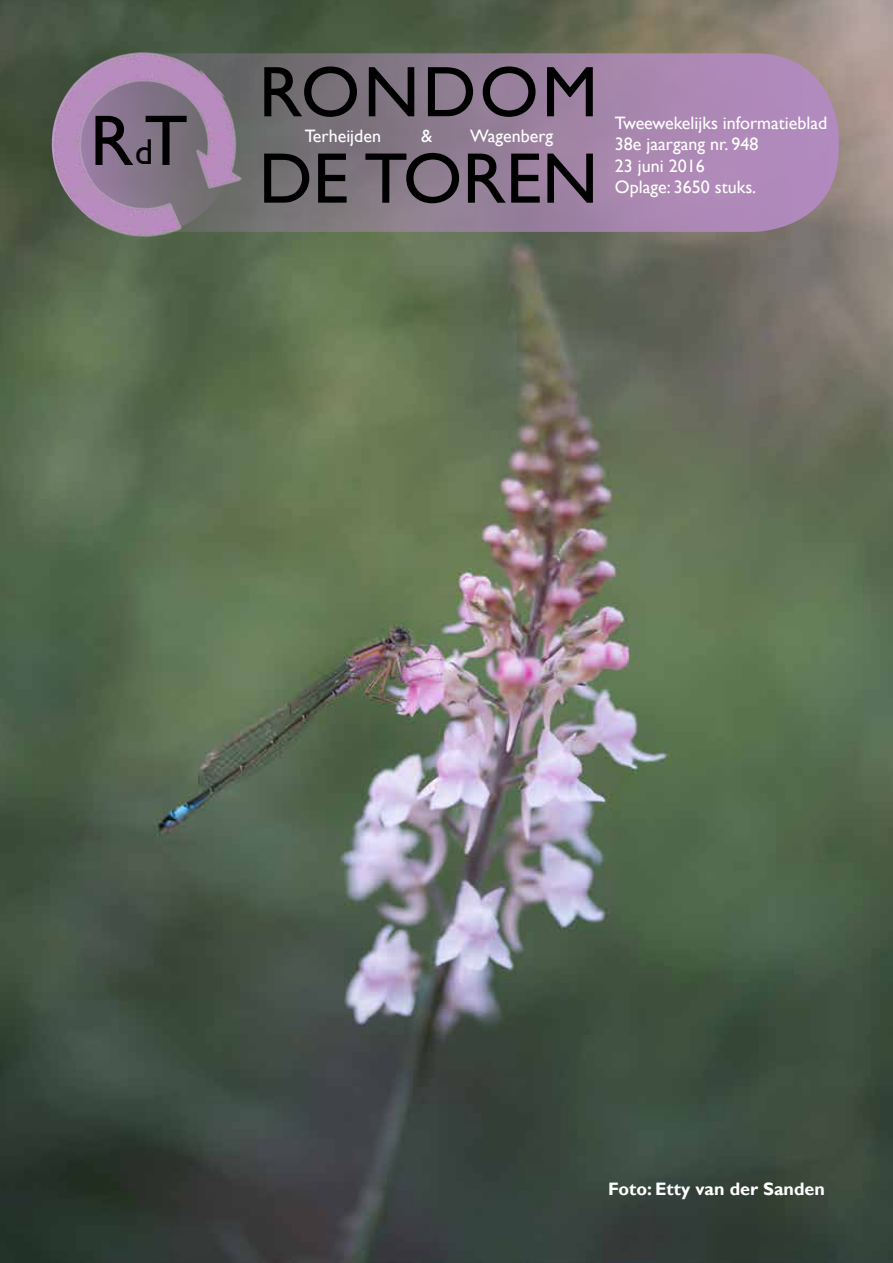
<style>
.page{position:relative;width:893px;height:1263px;background:#fff}
.page>*{position:absolute;margin:0;border:0;box-sizing:border-box;transform-origin:0 0}
.t1{font:72px/86.4px "Gill Sans";color:#000}
.t2{font:18px/21.6px "Gill Sans";color:#fff}
.t3{font:700 18px "Gill Sans";color:#fff}
.s1{font-size:36px}
</style>
<div class="page">
<img style="left:0;top:0;width:893px;height:1263px">
<svg style="left:55px;top:53px;width:784px;height:179px;background:#98809d"></svg>
<img style="left:15px;top:15px;width:258px;height:258px">
<h1 class="t1" style="left:90px;top:99px;width:99px">R T<span class="s1">d</span></h1>
<h1 class="t1" style="left:259px;top:50px;width:341px">RONDOM<br>DE TOREN</h1>
<p class="t2" style="left:305px;top:125px;width:78px">Terheijden</p>
<p class="t2" style="left:421px;top:125px;width:13px">&amp;</p>
<p class="t2" style="left:470px;top:125px;width:85px">Wagenberg</p>
<p class="t2" style="left:615px;top:112px;width:214px">Tweewekelijks informatieblad<br>38e jaargang nr. 948<br>23 juni 2016<br>Oplage: 3650 stuks.</p>
<p class="t3" style="left:608px;top:1178px;width:218px">Foto: Etty van der Sanden</p>
</div>
